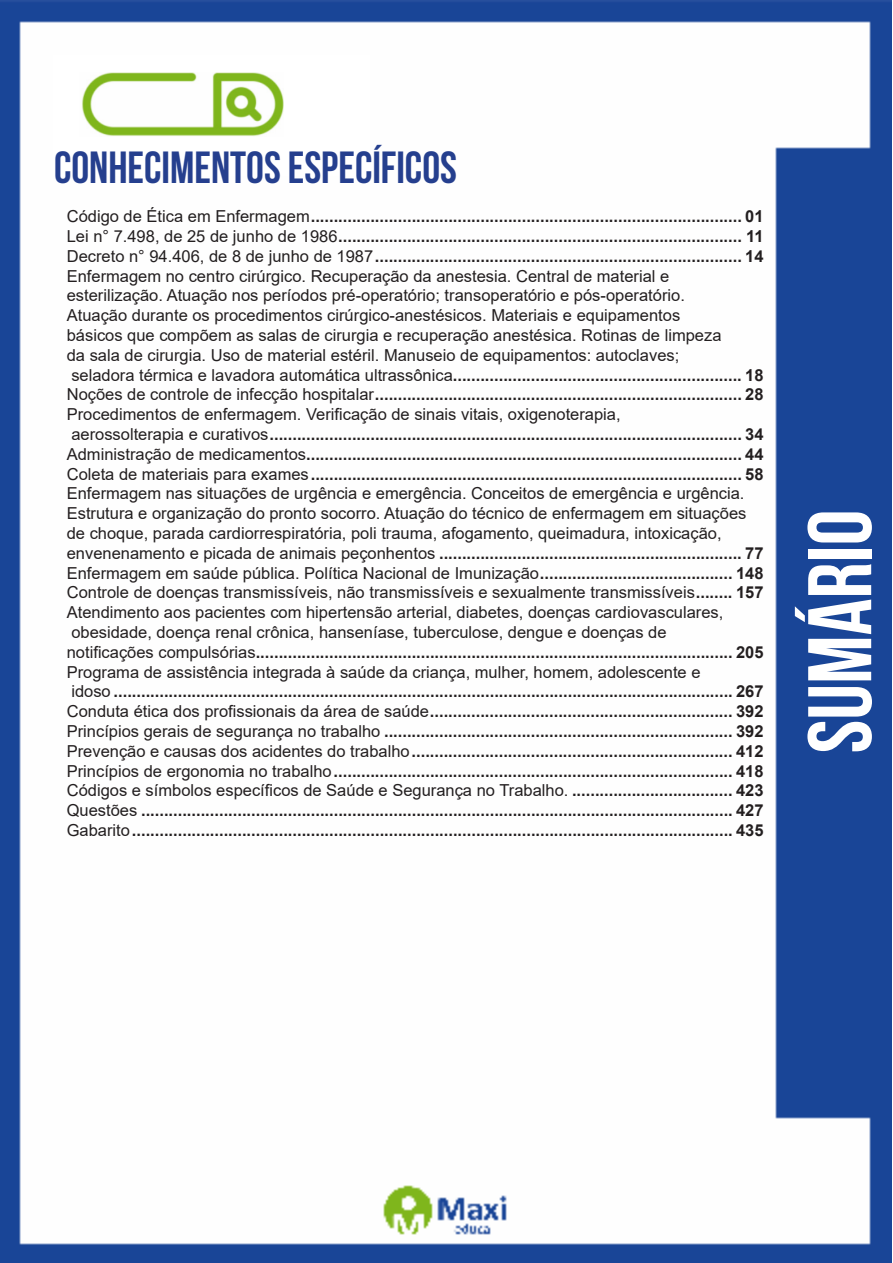
<style>
.page{position:relative;width:893px;height:1263px;background:#fff}
.page>*{position:absolute;margin:0;border:0;box-sizing:border-box;transform-origin:0 0}
.t1{font:700 90px "Bebas Neue";color:#fff}
.t2{font:700 45px "Bebas Neue";color:#253f8e}
.tabulação_sumario{font:700 16.5px "Arial";color:#231f20}
.tabulação_sumario-2{font:16.5px "Arial";color:#231f20}
.s1{font-weight:400}
.s2{font-weight:700}
</style>
<div class="page">
<img style="left:0;top:0;width:892px;height:1263px">
<div style="left:53px;top:55px;width:317px;height:121px;background:#fff"></div>
<img style="left:82px;top:72px;width:201px;height:64px">
<p class="t2" style="left:54px;top:142px;width:404px">CONHECIMENTOS ESPECÍFICOS</p>
<p class="tabulação_sumario" style="left:67px;top:205px;width:698px"><span class="s1">Código de Ética em Enfermagem</span>.............................................................................................. 01</p>
<p class="tabulação_sumario" style="left:67px;top:225px;width:698px"><span class="s1">Lei n° 7.498, de 25 de junho de 1986</span>........................................................................................ 11</p>
<p class="tabulação_sumario" style="left:67px;top:244px;width:698px"><span class="s1">Decreto n° 94.406, de 8 de junho de 1987</span>................................................................................ 14</p>
<p class="tabulação_sumario-2" style="left:67px;top:264px;width:604px">Enfermagem no centro cirúrgico. Recuperação da anestesia. Central de material e</p>
<p class="tabulação_sumario-2" style="left:67px;top:284px;width:620px">esterilização. Atuação nos períodos pré-operatório; transoperatório e pós-operatório.</p>
<p class="tabulação_sumario-2" style="left:67px;top:304px;width:615px">Atuação durante os procedimentos cirúrgico-anestésicos. Materiais e equipamentos</p>
<p class="tabulação_sumario-2" style="left:67px;top:324px;width:656px">básicos que compõem as salas de cirurgia e recuperação anestésica. Rotinas de limpeza</p>
<p class="tabulação_sumario-2" style="left:67px;top:344px;width:614px">da sala de cirurgia. Uso de material estéril. Manuseio de equipamentos: autoclaves;</p>
<p class="tabulação_sumario" style="left:71px;top:363px;width:694px"><span class="s1">seladora térmica e lavadora automática ultrassônica</span>............................................................... 18</p>
<p class="tabulação_sumario" style="left:67px;top:383px;width:698px"><span class="s1">Noções de controle de infecção hospitalar</span>................................................................................ 28</p>
<p class="tabulação_sumario-2" style="left:67px;top:403px;width:555px">Procedimentos de enfermagem. Verificação de sinais vitais, oxigenoterapia,</p>
<p class="tabulação_sumario" style="left:71px;top:423px;width:694px"><span class="s1">aerossolterapia e curativos</span>....................................................................................................... 34</p>
<p class="tabulação_sumario" style="left:67px;top:442px;width:698px"><span class="s1">Administração de medicamentos</span>............................................................................................... 44</p>
<p class="tabulação_sumario" style="left:67px;top:462px;width:698px"><span class="s1">Coleta de materiais para exames</span>.............................................................................................. 58</p>
<p class="tabulação_sumario-2" style="left:67px;top:482px;width:679px">Enfermagem nas situações de urgência e emergência. Conceitos de emergência e urgência.</p>
<p class="tabulação_sumario-2" style="left:67px;top:502px;width:681px">Estrutura e organização do pronto socorro. Atuação do técnico de enfermagem em situações</p>
<p class="tabulação_sumario-2" style="left:67px;top:522px;width:656px">de choque, parada cardiorrespiratória, poli trauma, afogamento, queimadura, intoxicação,</p>
<p class="tabulação_sumario" style="left:67px;top:541px;width:698px"><span class="s1">envenenamento e picada de animais peçonhentos</span> .................................................................. 77</p>
<p class="tabulação_sumario-2" style="left:67px;top:561px;width:698px">Enfermagem em saúde pública. Política Nacional de Imunização<span class="s2">.......................................... 148</span></p>
<p class="tabulação_sumario-2" style="left:67px;top:581px;width:698px">Controle de doenças transmissíveis, não transmissíveis e sexualmente transmissíveis<span class="s2">........ 157</span></p>
<p class="tabulação_sumario-2" style="left:67px;top:601px;width:658px">Atendimento aos pacientes com hipertensão arterial, diabetes, doenças cardiovasculares,</p>
<p class="tabulação_sumario-2" style="left:71px;top:621px;width:597px">obesidade, doença renal crônica, hanseníase, tuberculose, dengue e doenças de</p>
<p class="tabulação_sumario" style="left:67px;top:640px;width:698px"><span class="s1">notificações compulsórias</span>........................................................................................................ 205</p>
<p class="tabulação_sumario-2" style="left:67px;top:660px;width:635px">Programa de assistência integrada à saúde da criança, mulher, homem, adolescente e</p>
<p class="tabulação_sumario" style="left:71px;top:680px;width:694px"><span class="s1">idoso</span> ....................................................................................................................................... 267</p>
<p class="tabulação_sumario" style="left:67px;top:700px;width:698px"><span class="s1">Conduta ética dos profissionais da área de saúde</span>.................................................................. 392</p>
<p class="tabulação_sumario" style="left:67px;top:720px;width:698px"><span class="s1">Princípios gerais de segurança no trabalho</span> ............................................................................ 392</p>
<p class="tabulação_sumario" style="left:67px;top:739px;width:698px"><span class="s1">Prevenção e causas dos acidentes do trabalho</span>...................................................................... 412</p>
<p class="tabulação_sumario" style="left:67px;top:759px;width:698px"><span class="s1">Princípios de ergonomia no trabalho</span>....................................................................................... 418</p>
<p class="tabulação_sumario-2" style="left:67px;top:779px;width:698px">Códigos e símbolos específicos de Saúde e Segurança no Trabalho. <span class="s2">................................... 423</span></p>
<p class="tabulação_sumario" style="left:67px;top:799px;width:698px"><span class="s1">Questões</span> ................................................................................................................................. 427</p>
<p class="tabulação_sumario" style="left:67px;top:819px;width:698px"><span class="s1">Gabarito</span>................................................................................................................................... 435</p>
<h1 class="t1" style="left:791px;top:753px;width:245px;rotate:-90deg">sumário</h1>
</div>
